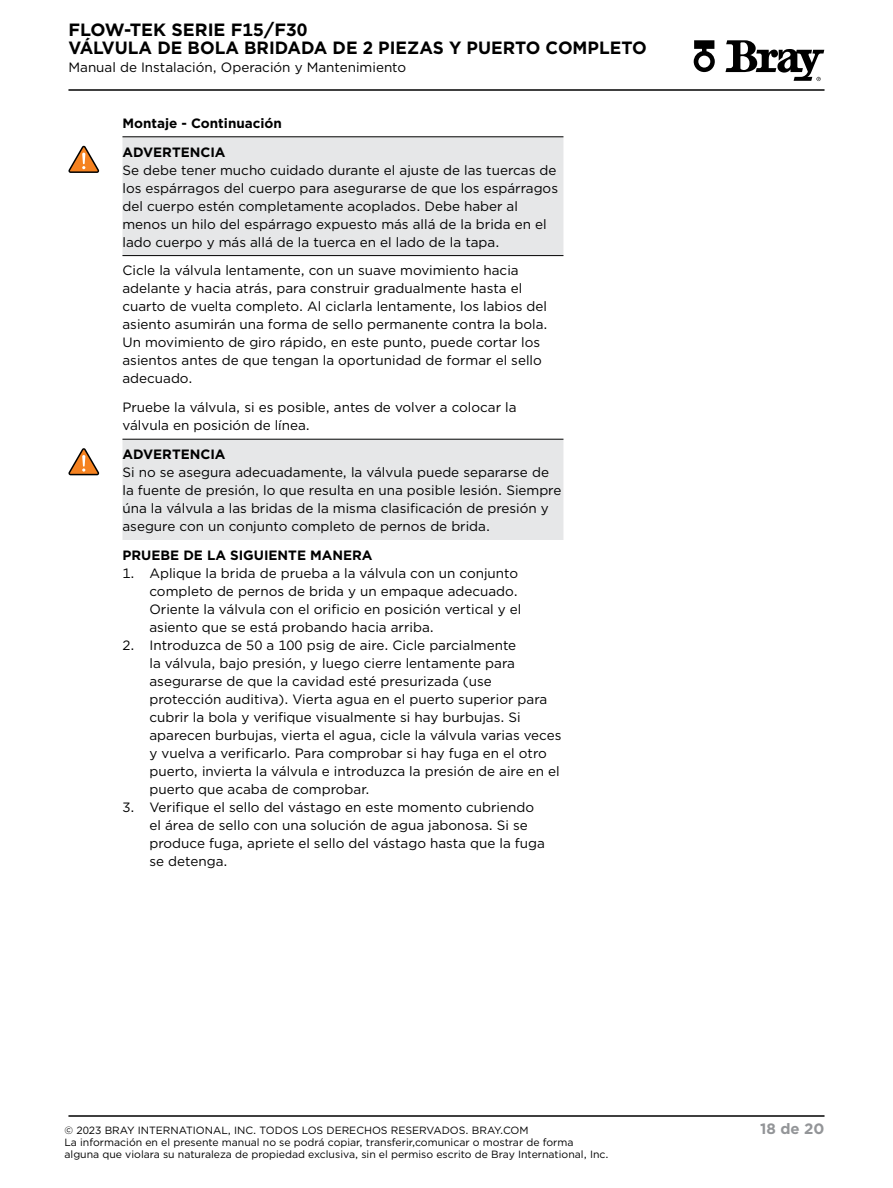
<style>
.page{position:relative;width:893px;height:1188px;background:#fff}
.page>*{position:absolute;margin:0;border:0;box-sizing:border-box;transform-origin:0 0}
.t1{font:700 17.85px/18px "Gotham";color:#000}
.t2{font:700 15px "Gotham";color:#939598}
.t3{font:13.5px/18px "Gotham";color:#000}
.t4{font:700 13.5px/28.8px "Gotham";color:#000}
.t5{font:10.5px/12px "Gotham";color:#000}
</style>
<div class="page">
<hr style="left:68px;top:89px;width:756px;height:2px;background:#000">
<svg style="left:725px;top:40px;width:99px;height:41px"></svg>
<svg style="left:694px;top:40px;width:21px;height:32px"></svg>
<hr style="left:68px;top:1115px;width:756px;height:2px;background:#000">
<svg style="left:122px;top:137px;width:441px;height:403px;fill:#e6e7e8"></svg>
<hr style="left:122px;top:439px;width:441px;height:1px;background:#000">
<hr style="left:122px;top:136px;width:441px;height:1px;background:#000">
<hr style="left:122px;top:255px;width:441px;height:1px;background:#000">
<svg style="left:68px;top:146px;width:31px;height:27px"></svg>
<svg style="left:68px;top:448px;width:31px;height:27px"></svg>
<h1 class="t1" style="left:68px;top:21px;width:580px">FLOW-TEK SERIE F15/F30<br>VÁLVULA DE BOLA BRIDADA DE 2 PIEZAS Y PUERTO COMPLETO</h1>
<p class="t3" style="left:68px;top:58px;width:339px">Manual de Instalación, Operación y Mantenimiento</p>
<p class="t4" style="left:122px;top:109px;width:161px">Montaje - Continuación<br>ADVERTENCIA</p>
<p class="t3" style="left:122px;top:161px;width:437px">Se debe tener mucho cuidado durante el ajuste de las tuercas de los espárragos del cuerpo para asegurarse de que los espárragos del cuerpo estén completamente acoplados. Debe haber al menos un hilo del espárrago expuesto más allá de la brida en el lado cuerpo y más allá de la tuerca en el lado de la tapa.</p>
<p class="t3" style="left:122px;top:261px;width:427px">Cicle la válvula lentamente, con un suave movimiento hacia adelante y hacia atrás, para construir gradualmente hasta el cuarto de vuelta completo. Al ciclarla lentamente, los labios del asiento asumirán una forma de sello permanente contra la bola.<br>Un movimiento de giro rápido, en este punto, puede cortar los asientos antes de que tengan la oportunidad de formar el sello adecuado.</p>
<p class="t3" style="left:122px;top:398px;width:396px">Pruebe la válvula, si es posible, antes de volver a colocar la válvula en posición de línea.</p>
<p class="t4" style="left:122px;top:440px;width:105px">ADVERTENCIA</p>
<p class="t3" style="left:122px;top:463px;width:440px">Si no se asegura adecuadamente, la válvula puede separarse de la fuente de presión, lo que resulta en una posible lesión. Siempre úna la válvula a las bridas de la misma clasificación de presión y asegure con un conjunto completo de pernos de brida.</p>
<p class="t4" style="left:122px;top:541px;width:252px">PRUEBE DE LA SIGUIENTE MANERA</p>
<p class="t3" style="left:149px;top:564px;width:373px;text-indent:-27px">1. Aplique la brida de prueba a la válvula con un conjunto completo de pernos de brida y un empaque adecuado.<br>Oriente la válvula con el orificio en posición vertical y el asiento que se está probando hacia arriba.</p>
<p class="t3" style="left:149px;top:636px;width:414px;text-indent:-27px">2. Introduzca de 50 a 100 psig de aire. Cicle parcialmente<br>la válvula, bajo presión, y luego cierre lentamente para asegurarse de que la cavidad esté presurizada (use protección auditiva). Vierta agua en el puerto superior para cubrir la bola y verifique visualmente si hay burbujas. Si aparecen burbujas, vierta el agua, cicle la válvula varias veces y vuelva a verificarlo. Para comprobar si hay fuga en el otro puerto, invierta la válvula e introduzca la presión de aire en el puerto que acaba de comprobar.</p>
<p class="t3" style="left:149px;top:798px;width:397px;text-indent:-27px">3. Verifique el sello del vástago en este momento cubriendo el área de sello con una solución de agua jabonosa. Si se produce fuga, apriete el sello del vástago hasta que la fuga se detenga.</p>
<p class="t5" style="left:64px;top:1124px;width:466px">© 2023 BRAY INTERNATIONAL, INC. TODOS LOS DERECHOS RESERVADOS. BRAY.COM</p>
<p class="t2" style="left:760px;top:1119px;width:66px">18 de 20</p>
<p class="t5" style="left:64px;top:1136px;width:546px">La información en el presente manual no se podrá copiar, transferir,comunicar o mostrar de forma alguna que violara su naturaleza de propiedad exclusiva, sin el permiso escrito de Bray International, Inc.</p>
</div>
